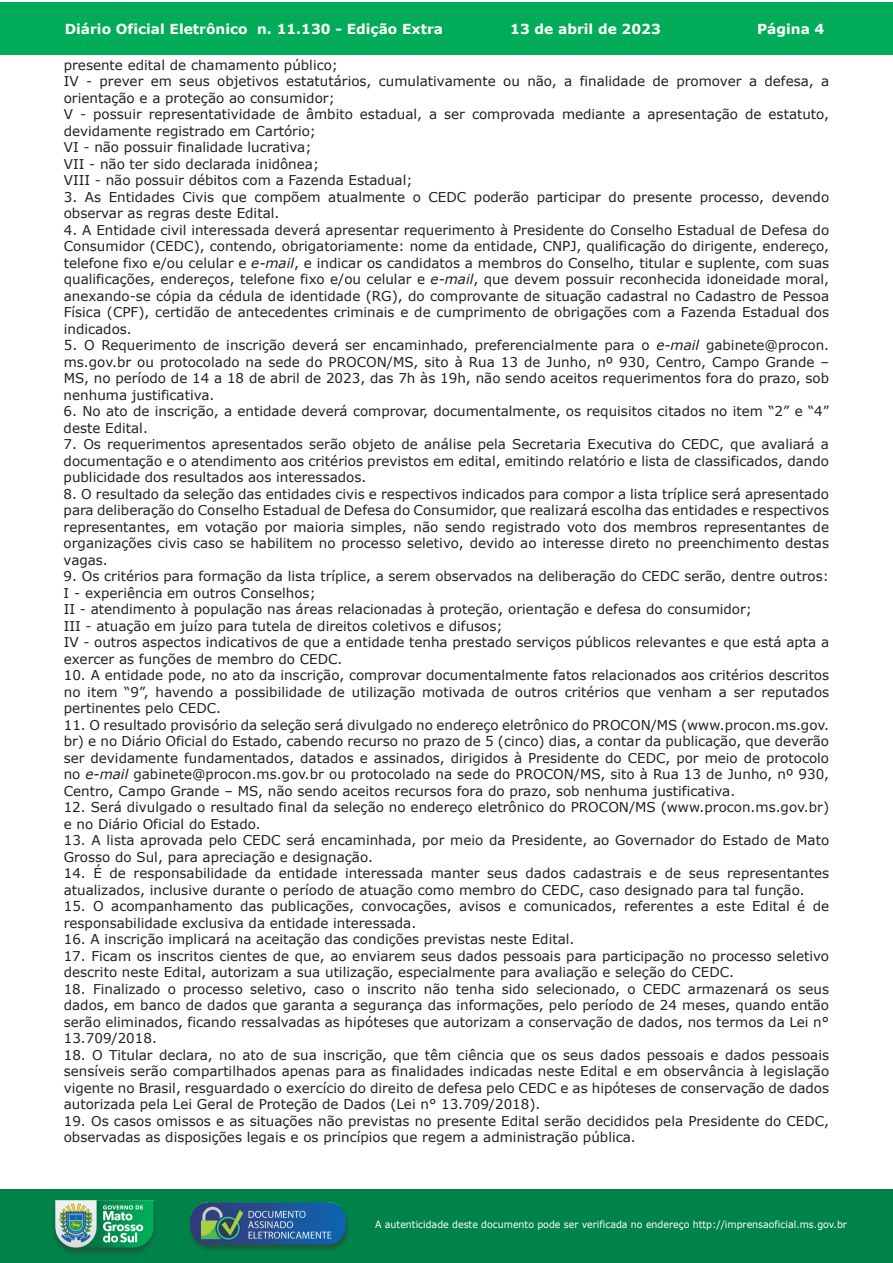
<style>
.page{position:relative;width:893px;height:1263px;background:#fff}
.page>*{position:absolute;margin:0;border:0;box-sizing:border-box;transform-origin:0 0}
.t1{font:700 13.8px "Verdana";color:#fff}
.t2{font:13.5px/16.5px "Verdana";color:#231f20}
.t3{font:9.9px "Verdana";color:#fff;scale:.95 1}
.s1{font-style:italic}
</style>
<div class="page">
<div style="left:0;top:2px;width:893px;height:53px;background:#00ac57"></div>
<div style="left:1px;top:1189px;width:892px;height:74px;background:#008349"></div>
<img style="left:49px;top:1198px;width:111px;height:61px">
<img style="left:185px;top:1201px;width:168px;height:54px">
<p class="t1" style="left:65px;top:20px;width:380px">Diário Oficial Eletrônico n. 11.130 - Edição Extra</p>
<p class="t1" style="left:510px;top:20px;width:152px">13 de abril de 2023</p>
<p class="t1" style="left:757px;top:20px;width:69px">Página 4</p>
<p class="t2" style="left:64px;top:57px;width:767px">presente edital de chamamento público;<br>IV - prever em seus objetivos estatutários, cumulativamente ou não, a finalidade de promover a defesa, a orientação e a proteção ao consumidor;<br>V - possuir representatividade de âmbito estadual, a ser comprovada mediante a apresentação de estatuto, devidamente registrado em Cartório;<br>VI - não possuir finalidade lucrativa;<br>VII - não ter sido declarada inidônea;<br>VIII - não possuir débitos com a Fazenda Estadual;</p>
<p class="t2" style="left:64px;top:189px;width:767px">3. As Entidades Civis que compõem atualmente o CEDC poderão participar do presente processo, devendo observar as regras deste Edital.</p>
<p class="t2" style="left:64px;top:222px;width:767px;text-align:justify">4. A Entidade civil interessada deverá apresentar requerimento à Presidente do Conselho Estadual de Defesa do Consumidor (CEDC), contendo, obrigatoriamente: nome da entidade, CNPJ, qualificação do dirigente, endereço, telefone fixo e/ou celular e <span class="s1">e-mail</span>, e indicar os candidatos a membros do Conselho, titular e suplente, com suas qualificações, endereços, telefone fixo e/ou celular e <span class="s1">e-mail</span>, que devem possuir reconhecida idoneidade moral, anexando-se cópia da cédula de identidade (RG), do comprovante de situação cadastral no Cadastro de Pessoa Física (CPF), certidão de antecedentes criminais e de cumprimento de obrigações com a Fazenda Estadual dos indicados.</p>
<p class="t2" style="left:64px;top:337px;width:767px;text-align:justify">5. O Requerimento de inscrição deverá ser encaminhado, preferencialmente para o <span class="s1">e-mail</span> gabinete@procon. ms.gov.br ou protocolado na sede do PROCON/MS, sito à Rua 13 de Junho, nº 930, Centro, Campo Grande – MS, no período de 14 a 18 de abril de 2023, das 7h às 19h, não sendo aceitos requerimentos fora do prazo, sob nenhuma justificativa.</p>
<p class="t2" style="left:64px;top:403px;width:767px">6. No ato de inscrição, a entidade deverá comprovar, documentalmente, os requisitos citados no item “2” e “4” deste Edital.</p>
<p class="t2" style="left:64px;top:436px;width:767px;text-align:justify">7. Os requerimentos apresentados serão objeto de análise pela Secretaria Executiva do CEDC, que avaliará a documentação e o atendimento aos critérios previstos em edital, emitindo relatório e lista de classificados, dando publicidade dos resultados aos interessados.</p>
<p class="t2" style="left:64px;top:485px;width:767px;text-align:justify">8. O resultado da seleção das entidades civis e respectivos indicados para compor a lista tríplice será apresentado para deliberação do Conselho Estadual de Defesa do Consumidor, que realizará escolha das entidades e respectivos representantes, em votação por maioria simples, não sendo registrado voto dos membros representantes de organizações civis caso se habilitem no processo seletivo, devido ao interesse direto no preenchimento destas vagas.</p>
<p class="t2" style="left:64px;top:568px;width:767px">9. Os critérios para formação da lista tríplice, a serem observados na deliberação do CEDC serão, dentre outros:<br>I - experiência em outros Conselhos;<br>II - atendimento à população nas áreas relacionadas à proteção, orientação e defesa do consumidor;<br>III - atuação em juízo para tutela de direitos coletivos e difusos;<br>IV - outros aspectos indicativos de que a entidade tenha prestado serviços públicos relevantes e que está apta a exercer as funções de membro do CEDC.</p>
<p class="t2" style="left:64px;top:667px;width:767px;text-align:justify">10. A entidade pode, no ato da inscrição, comprovar documentalmente fatos relacionados aos critérios descritos no item “9”, havendo a possibilidade de utilização motivada de outros critérios que venham a ser reputados pertinentes pelo CEDC.</p>
<p class="t2" style="left:64px;top:717px;width:767px;text-align:justify">11. O resultado provisório da seleção será divulgado no endereço eletrônico do PROCON/MS (www.procon.ms.gov. br) e no Diário Oficial do Estado, cabendo recurso no prazo de 5 (cinco) dias, a contar da publicação, que deverão ser devidamente fundamentados, datados e assinados, dirigidos à Presidente do CEDC, por meio de protocolo no <span class="s1">e-mail</span> gabinete@procon.ms.gov.br ou protocolado na sede do PROCON/MS, sito à Rua 13 de Junho, nº 930, Centro, Campo Grande – MS, não sendo aceitos recursos fora do prazo, sob nenhuma justificativa.</p>
<p class="t2" style="left:64px;top:799px;width:767px">12. Será divulgado o resultado final da seleção no endereço eletrônico do PROCON/MS (www.procon.ms.gov.br) e no Diário Oficial do Estado.</p>
<p class="t2" style="left:64px;top:832px;width:767px">13. A lista aprovada pelo CEDC será encaminhada, por meio da Presidente, ao Governador do Estado de Mato<br>Grosso do Sul, para apreciação e designação.</p>
<p class="t2" style="left:64px;top:865px;width:767px">14. É de responsabilidade da entidade interessada manter seus dados cadastrais e de seus representantes atualizados, inclusive durante o período de atuação como membro do CEDC, caso designado para tal função.</p>
<p class="t2" style="left:64px;top:898px;width:767px">15. O acompanhamento das publicações, convocações, avisos e comunicados, referentes a este Edital é de responsabilidade exclusiva da entidade interessada.</p>
<p class="t2" style="left:64px;top:931px;width:512px">16. A inscrição implicará na aceitação das condições previstas neste Edital.</p>
<p class="t2" style="left:64px;top:948px;width:767px">17. Ficam os inscritos cientes de que, ao enviarem seus dados pessoais para participação no processo seletivo descrito neste Edital, autorizam a sua utilização, especialmente para avaliação e seleção do CEDC.</p>
<p class="t2" style="left:64px;top:981px;width:767px;text-align:justify">18. Finalizado o processo seletivo, caso o inscrito não tenha sido selecionado, o CEDC armazenará os seus dados, em banco de dados que garanta a segurança das informações, pelo período de 24 meses, quando então serão eliminados, ficando ressalvadas as hipóteses que autorizam a conservação de dados, nos termos da Lei n° 13.709/2018.</p>
<p class="t2" style="left:64px;top:1047px;width:767px;text-align:justify">18. O Titular declara, no ato de sua inscrição, que têm ciência que os seus dados pessoais e dados pessoais sensíveis serão compartilhados apenas para as finalidades indicadas neste Edital e em observância à legislação vigente no Brasil, resguardado o exercício do direito de defesa pelo CEDC e as hipóteses de conservação de dados autorizada pela Lei Geral de Proteção de Dados (Lei n° 13.709/2018).</p>
<p class="t2" style="left:64px;top:1113px;width:767px">19. Os casos omissos e as situações não previstas no presente Edital serão decididos pela Presidente do CEDC, observadas as disposições legais e os princípios que regem a administração pública.</p>
<p class="t3" style="left:375px;top:1218px;width:498px">A autenticidade deste documento pode ser verificada no endereço http://imprensaoficial.ms.gov.br</p>
</div>
